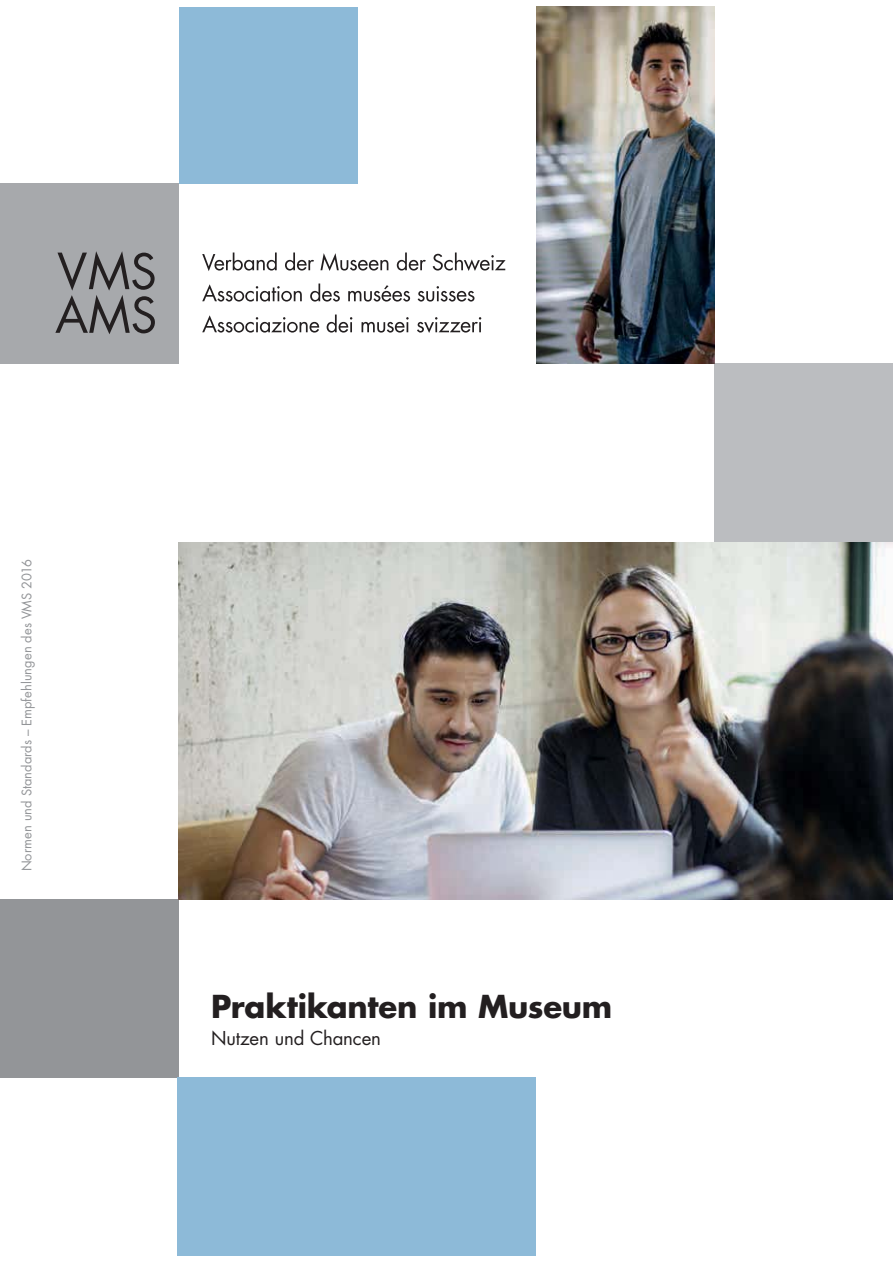
<style>
.page{position:relative;width:893px;height:1263px;background:#fff}
.page>*{position:absolute;margin:0;border:0;box-sizing:border-box;transform-origin:0 0}
.t1{font:700 30.75px "Futura Std";letter-spacing:-.01em;color:#231f20}
.t2{font:18.6px "Futura Std";letter-spacing:-.01em;color:#231f20}
.t3{font:12.9px "Futura Std";color:#939598}
</style>
<div class="page">
<div style="left:0;top:899px;width:179px;height:179px;background:#939598"></div>
<div style="left:0;top:184px;width:179px;height:180px;background:#a7a9ac"></div>
<div style="left:714px;top:364px;width:179px;height:180px;background:#bbbdc0"></div>
<div style="left:177px;top:1078px;width:359px;height:178px;background:#8dbad8"></div>
<div style="left:179px;top:7px;width:178px;height:177px;background:#8dbad8"></div>
<svg style="left:202px;top:315px;width:279px;height:18px"></svg>
<svg style="left:202px;top:284px;width:272px;height:18px"></svg>
<svg style="left:202px;top:253px;width:303px;height:18px"></svg>
<svg style="left:55px;top:251px;width:100px;height:83px"></svg>
<img style="left:179px;top:542px;width:714px;height:357px">
<img style="left:536px;top:7px;width:178px;height:357px">
<p class="t3" style="left:21px;top:871px;width:314px;rotate:-90deg">Normen und Standards – Empfehlungen des VMS 2016</p>
<h1 class="t1" style="left:211px;top:992px;width:403px">Praktikanten im Museum</h1>
<h2 class="t2" style="left:211px;top:1029px;width:172px">Nutzen und Chancen</h2>
</div>
